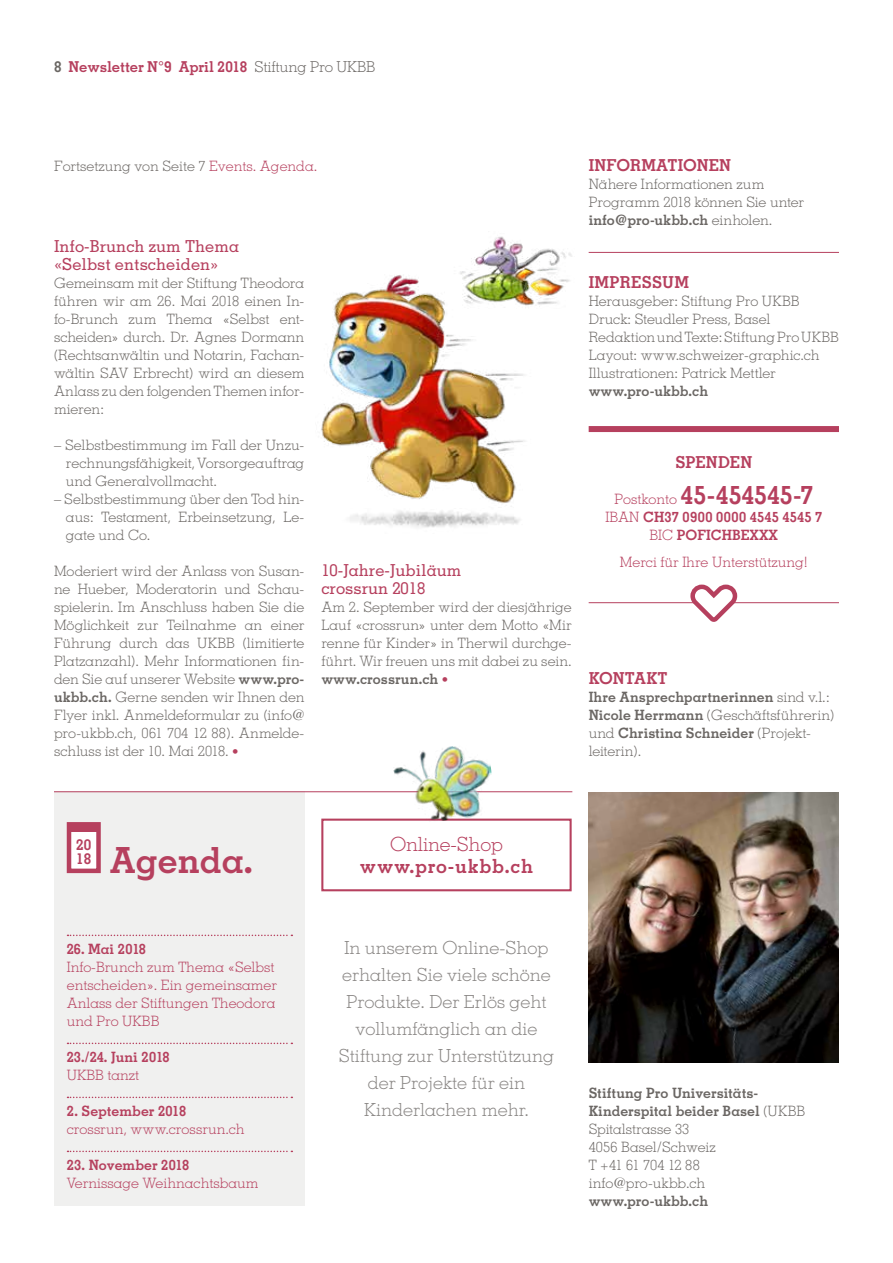
<style>
.page{position:relative;width:893px;height:1263px;background:#fff}
.page>*{position:absolute;margin:0;border:0;box-sizing:border-box;transform-origin:0 0}
.t1{font:700 36px "Memphis";color:#b6405e}
.t2{font:700 25.5px "Memphis";color:#b6405e}
.t3{font:700 19.5px "Memphis";letter-spacing:.04em;color:#b6405e}
.t4{font:300 19.5px "Memphis";letter-spacing:-.01em;color:#b6405e}
.t5{font:300 18px/27px "Memphis";color:#888583;text-align:center}
.t6{font:500 16.5px/18px "Memphis";color:#b6405e}
.t7{font:700 16.5px "Memphis";letter-spacing:.01em;color:#b6405e}
.t8{font:700 15px/13.2px "Memphis";letter-spacing:-.01em;color:#b6405e}
.t9{font:300 14.25px/18px "Memphis";color:#6b6764;text-align:justify}
.t10{font:300 14.25px/18px "Memphis";color:#b6405e}
.t11{font:700 14.25px/18px "Memphis";letter-spacing:.005em;color:#6b6764}
.t12{font:700 14.25px/18px "Memphis";color:#b6405e;text-align:center}
.s1{color:#6b6764}
.s2{font-weight:300;color:#6b6764}
.s3{color:#b6405e}
.s4{font-weight:700}
.s5{font-size:12.75px;color:#b6405e}
.s6{font-weight:300;font-size:14.25px}
.s7{font-weight:300}
</style>
<div class="page">
<div style="left:54px;top:791px;width:250px;height:415px;background:#f0f0ef"></div>
<div style="left:67px;top:822px;width:34px;height:51px;background:#fff;border:4px solid #b6405e"></div>
<div style="left:69px;top:823px;width:30px;height:9px;background:#b6405e"></div>
<svg style="left:68px;top:935px;width:224px;height:1px"></svg>
<svg style="left:68px;top:1043px;width:224px;height:1px"></svg>
<svg style="left:68px;top:1097px;width:224px;height:1px"></svg>
<svg style="left:68px;top:1151px;width:224px;height:1px"></svg>
<hr style="left:54px;top:791px;width:518px;height:1px;background:#b6405e">
<img style="left:321px;top:236px;width:251px;height:292px">
<div style="left:321px;top:819px;width:251px;height:72px;border:2px solid #b6405e"></div>
<img style="left:392px;top:746px;width:105px;height:76px">
<img style="left:589px;top:792px;width:250px;height:270px">
<hr style="left:589px;top:252px;width:250px;height:1px;background:#b6405e">
<div style="left:589px;top:426px;width:250px;height:6px;background:#b6405e"></div>
<hr style="left:589px;top:602px;width:250px;height:1px;background:#b6405e">
<svg style="left:688px;top:584px;width:51px;height:38px"></svg>
<p class="t8" style="left:54px;top:60px;width:323px"><span class="s1">8</span> Newsletter N°9 April 2018 <span class="s2">Stiftung Pro UKBB</span></p>
<p class="t9" style="left:54px;top:157px;width:265px">Fortsetzung von Seite 7 <span class="s3">Events. Agenda.</span></p>
<p class="t6" style="left:54px;top:237px;width:187px">Info-Brunch zum Thema «Selbst entscheiden»</p>
<p class="t9" style="left:54px;top:274px;width:252px">Gemeinsam mit der Stiftung Theodora führen wir am 26. Mai 2018 einen In&shy;fo-Brunch zum Thema «Selbst ent&shy;scheiden» durch. Dr. Agnes Dormann (Rechtsanwältin und Notarin, Fachan&shy;wältin SAV Erbrecht) wird an diesem Anlass zu den folgenden Themen infor&shy;mieren:</p>
<p class="t9" style="left:66px;top:436px;width:240px;text-indent:-12px">– Selbstbestimmung im Fall der Unzu&shy;rechnungsfähigkeit, Vorsorgeauftrag und Generalvollmacht.</p>
<p class="t9" style="left:66px;top:490px;width:240px;text-indent:-12px">– Selbstbestimmung über den Tod hin&shy;aus: Testament, Erbeinsetzung, Le&shy;gate und Co.</p>
<p class="t9" style="left:54px;top:562px;width:252px">Moderiert wird der Anlass von Susan&shy;ne Hueber, Moderatorin und Schau&shy;spielerin. Im Anschluss haben Sie die Möglichkeit zur Teilnahme an einer Führung durch das UKBB (limitierte Platzanzahl). Mehr Informationen fin&shy;den Sie auf unserer Website <span class="s4">www.pro&shy;ukbb.ch.</span> Gerne senden wir Ihnen den Flyer inkl. Anmeldeformular zu (info@ pro-ukbb.ch, 061 704 12 88). Anmelde&shy;schluss ist der 10. Mai 2018. <span class="s5">•</span></p>
<p class="t6" style="left:321px;top:561px;width:142px">10-Jahre-Jubiläum crossrun 2018</p>
<p class="t9" style="left:321px;top:598px;width:252px">Am 2. September wird der diesjährige Lauf «crossrun» unter dem Motto «Mir renne für Kinder» in Therwil durchge&shy;führt. Wir freuen uns mit dabei zu sein. <span class="s4">www.crossrun.ch</span> <span class="s5">•</span></p>
<p class="t7" style="left:589px;top:155px;width:144px">INFORMATIONEN</p>
<p class="t9" style="left:589px;top:175px;width:217px;text-align:left">Nähere Informationen zum<br>Programm 2018 können Sie unter <span class="s4">info@pro-ukbb.ch</span> einholen.</p>
<p class="t7" style="left:589px;top:272px;width:102px">IMPRESSUM</p>
<p class="t9" style="left:589px;top:292px;width:252px;text-align:left">Herausgeber: Stiftung Pro UKBB Druck: Steudler Press, Basel Redaktion und Texte: Stiftung Pro UKBB Layout: www.schweizer-graphic.ch Illustrationen: Patrick Mettler</p>
<p class="t11" style="left:589px;top:382px;width:121px">www.pro-ukbb.ch</p>
<p class="t7" style="left:675px;top:452px;width:78px">SPENDEN</p>
<h2 class="t2" style="left:614px;top:479px;width:200px"><span class="s6">Postkonto</span> 45-454545-7</h2>
<p class="t12" style="left:605px;top:508px;width:218px"><span class="s7">IBAN</span> CH37 0900 0000 4545 4545 7<br><span class="s7">BIC</span> POFICHBEXXX</p>
<p class="t10" style="left:620px;top:553px;width:190px">Merci für Ihre Unterstützung!</p>
<p class="t7" style="left:589px;top:668px;width:80px">KONTAKT</p>
<p class="t11" style="left:589px;top:688px;width:247px">Ihre Ansprechpartnerinnen <span class="s7">sind v.l.:<br></span>Nicole Herrmann <span class="s7">(Geschäftsführerin) und</span> Christina Schneider <span class="s7">(Projekt&shy;leiterin).</span></p>
<p class="t8" style="left:76px;top:838px;width:17px">20<br>18</p>
<h1 class="t1" style="left:110px;top:838px;width:144px">Agenda.</h1>
<p class="t12" style="left:67px;top:940px;width:81px">26. Mai 2018</p>
<p class="t10" style="left:67px;top:958px;width:212px">Info-Brunch zum Thema «Selbst entscheiden». Ein gemeinsamer<br>Anlass der Stiftungen Theodora und Pro UKBB</p>
<p class="t12" style="left:67px;top:1048px;width:104px">23./24. Juni 2018</p>
<p class="t10" style="left:67px;top:1066px;width:74px">UKBB tanzt</p>
<p class="t12" style="left:67px;top:1102px;width:121px">2. September 2018</p>
<p class="t10" style="left:67px;top:1120px;width:179px">crossrun, www.crossrun.ch</p>
<p class="t12" style="left:67px;top:1156px;width:124px">23. November 2018</p>
<p class="t10" style="left:67px;top:1174px;width:193px">Vernissage Weihnachtsbaum</p>
<h3 class="t4" style="left:390px;top:832px;width:114px">Online-Shop</h3>
<h3 class="t3" style="left:360px;top:854px;width:175px">www.pro-ukbb.ch</h3>
<p class="t5" style="left:339px;top:934px;width:216px">In unserem Online-Shop erhalten Sie viele schöne<br>Produkte. Der Erlös geht vollumfänglich an die<br>Stiftung zur Unterstützung der Projekte für ein<br>Kinderlachen mehr.</p>
<p class="t9" style="left:589px;top:1084px;width:218px;text-align:left"><span class="s4">Stiftung Pro Universitäts-<br>Kinderspital beider Basel</span> (UKBB<br>Spitalstrasse 33<br>4056 Basel/Schweiz<br>T +41 61 704 12 88 info@pro-ukbb.ch</p>
<p class="t11" style="left:589px;top:1192px;width:121px">www.pro-ukbb.ch</p>
</div>
